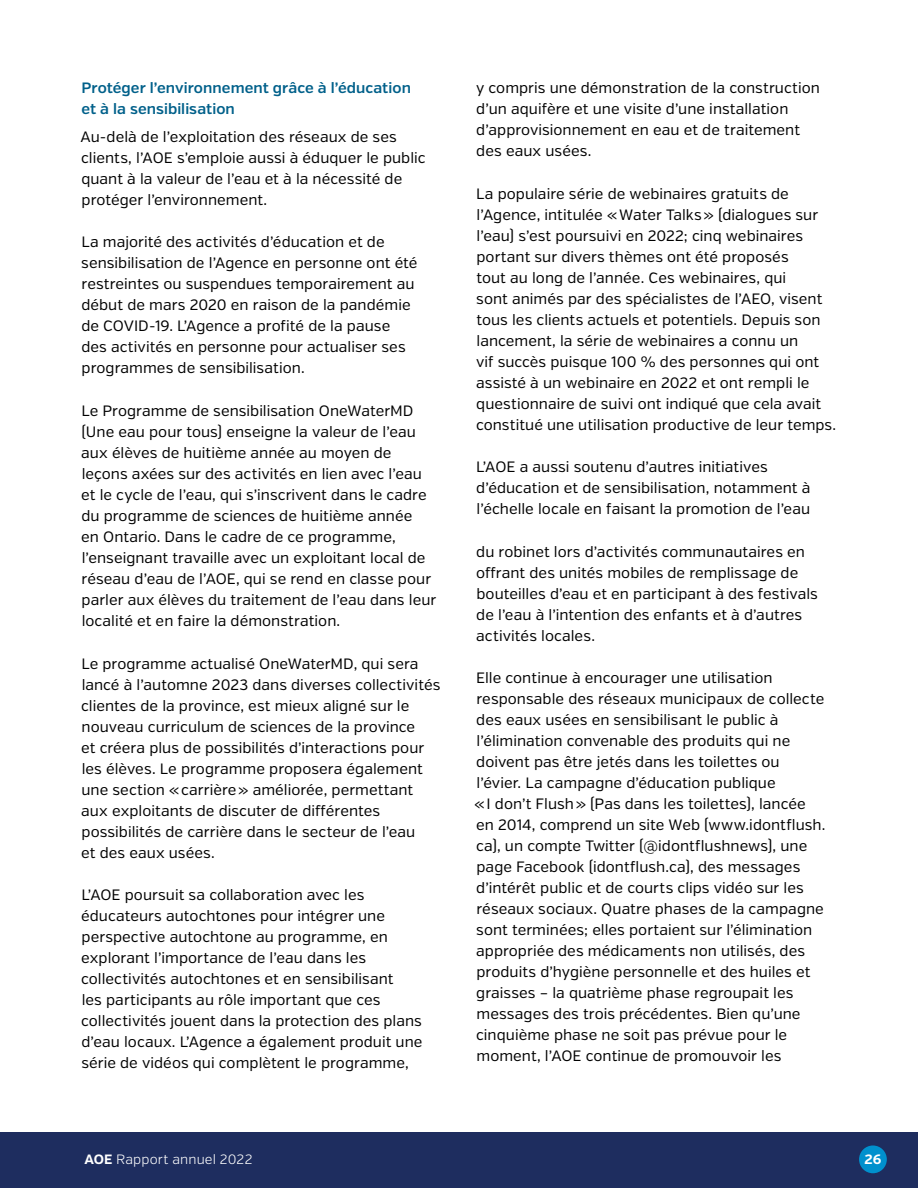
<style>
.page{position:relative;width:918px;height:1188px;background:#fff}
.page>*{position:absolute;margin:0;border:0;box-sizing:border-box;transform-origin:0 0}
.t1{font:15px/21px "Verb";letter-spacing:.005em;color:#000}
.t2{font:600 15px/21px "Verb";letter-spacing:.005em;color:#00608a}
.t3{font:300 13.5px "Verb";letter-spacing:.01em;color:#fff}
.t4{font:700 13.5px "Verb";color:#fff}
.s1{font-weight:700}
</style>
<div class="page">
<div style="left:0;top:1132px;width:918px;height:56px;background:#1e2d5f"></div>
<div style="left:859px;top:1145px;width:28px;height:28px;background:#0090cd;border-radius:50%"></div>
<h5 class="t2" style="left:81px;top:78px;width:331px">Protéger l’environnement grâce à l’éducation et à la sensibilisation</h5>
<p class="t1" style="left:80px;top:126px;width:347px">Au-delà de l’exploitation des réseaux de ses clients, l’AOE s’emploie aussi à éduquer le public quant à la valeur de l’eau et à la nécessité de protéger l’environnement.</p>
<p class="t1" style="left:81px;top:232px;width:338px">La majorité des activités d’éducation et de sensibilisation de l’Agence en personne ont été restreintes ou suspendues temporairement au début de mars 2020 en raison de la pandémie de COVID-19. L’Agence a profité de la pause des activités en personne pour actualiser ses programmes de sensibilisation.</p>
<p class="t1" style="left:81px;top:400px;width:357px">Le Programme de sensibilisation OneWaterMD (Une eau pour tous) enseigne la valeur de l’eau aux élèves de huitième année au moyen de leçons axées sur des activités en lien avec l’eau et le cycle de l’eau, qui s’inscrivent dans le cadre du programme de sciences de huitième année<br>en Ontario. Dans le cadre de ce programme, l’enseignant travaille avec un exploitant local de réseau d’eau de l’AOE, qui se rend en classe pour parler aux élèves du traitement de l’eau dans leur localité et en faire la démonstration.</p>
<p class="t1" style="left:81px;top:653px;width:361px">Le programme actualisé OneWaterMD, qui sera lancé à l’automne 2023 dans diverses collectivités clientes de la province, est mieux aligné sur le nouveau curriculum de sciences de la province<br>et créera plus de possibilités d’interactions pour les élèves. Le programme proposera également une section «carrière» améliorée, permettant aux exploitants de discuter de diférentes possibilités de carrière dans le secteur de l’eau<br>et des eaux usées.</p>
<p class="t1" style="left:81px;top:885px;width:343px">L’AOE poursuit sa collaboration avec les éducateurs autochtones pour intégrer une perspective autochtone au programme, en explorant l’importance de l’eau dans les collectivités autochtones et en sensibilisant<br>les participants au rôle important que ces collectivités jouent dans la protection des plans d’eau locaux. L’Agence a également produit une série de vidéos qui complètent le programme,</p>
<p class="t3" style="left:84px;top:1151px;width:170px"><span class="s1">AOE</span> Rapport annuel 2022</p>
<p class="t1" style="left:476px;top:77px;width:346px">y compris une démonstration de la construction d’un aquifère et une visite d’une installation d’approvisionnement en eau et de traitement</p>
<p class="t1" style="left:476px;top:140px;width:117px">des eaux usées.</p>
<p class="t1" style="left:476px;top:183px;width:362px">La populaire série de webinaires gratuits de l’Agence, intitulée «Water Talks» (dialogues sur l’eau) s’est poursuivi en 2022; cinq webinaires portant sur divers thèmes ont été proposés<br>tout au long de l’année. Ces webinaires, qui<br>sont animés par des spécialistes de l’AEO, visent tous les clients actuels et potentiels. Depuis son lancement, la série de webinaires a connu un<br>vif succès puisque 100 % des personnes qui ont assisté à un webinaire en 2022 et ont rempli le questionnaire de suivi ont indiqué que cela avait constitué une utilisation productive de leur temps.</p>
<p class="t1" style="left:476px;top:457px;width:293px">L’AOE a aussi soutenu d’autres initiatives</p>
<p class="t1" style="left:476px;top:478px;width:336px">d’éducation et de sensibilisation, notamment à</p>
<p class="t1" style="left:477px;top:499px;width:335px">l’échelle locale en faisant la promotion de l’eau</p>
<p class="t1" style="left:476px;top:541px;width:330px">du robinet lors d’activités communautaires en ofrant des unités mobiles de remplissage de</p>
<p class="t1" style="left:476px;top:583px;width:343px">bouteilles d’eau et en participant à des festivals</p>
<p class="t1" style="left:476px;top:604px;width:328px">de l’eau à l’intention des enfants et à d’autres</p>
<p class="t1" style="left:476px;top:625px;width:120px">activités locales.</p>
<p class="t1" style="left:476px;top:668px;width:298px">Elle continue à encourager une utilisation</p>
<p class="t1" style="left:476px;top:689px;width:350px">responsable des réseaux municipaux de collecte des eaux usées en sensibilisant le public à</p>
<p class="t1" style="left:476px;top:731px;width:316px">l’élimination convenable des produits qui ne doivent pas être jetés dans les toilettes ou</p>
<p class="t1" style="left:475px;top:773px;width:352px">l’évier. La campagne d’éducation publique<br>«I don’t Flush» (Pas dans les toilettes), lancée en 2014, comprend un site Web (www.idontflush. ca), un compte Twitter (@idontflushnews), une</p>
<p class="t1" style="left:476px;top:857px;width:329px">page Facebook (idontflush.ca), des messages d’intérêt public et de courts clips vidéo sur les</p>
<p class="t1" style="left:476px;top:899px;width:349px">réseaux sociaux. Quatre phases de la campagne sont terminées; elles portaient sur l’élimination appropriée des médicaments non utilisés, des</p>
<p class="t1" style="left:476px;top:962px;width:336px">produits d’hygiène personnelle et des huiles et graisses – la quatrième phase regroupait les</p>
<p class="t1" style="left:476px;top:1004px;width:326px">messages des trois précédentes. Bien qu’une cinquième phase ne soit pas prévue pour le</p>
<p class="t1" style="left:476px;top:1046px;width:307px">moment, l’AOE continue de promouvoir les</p>
<p class="t4" style="left:865px;top:1151px;width:18px">26</p>
</div>
